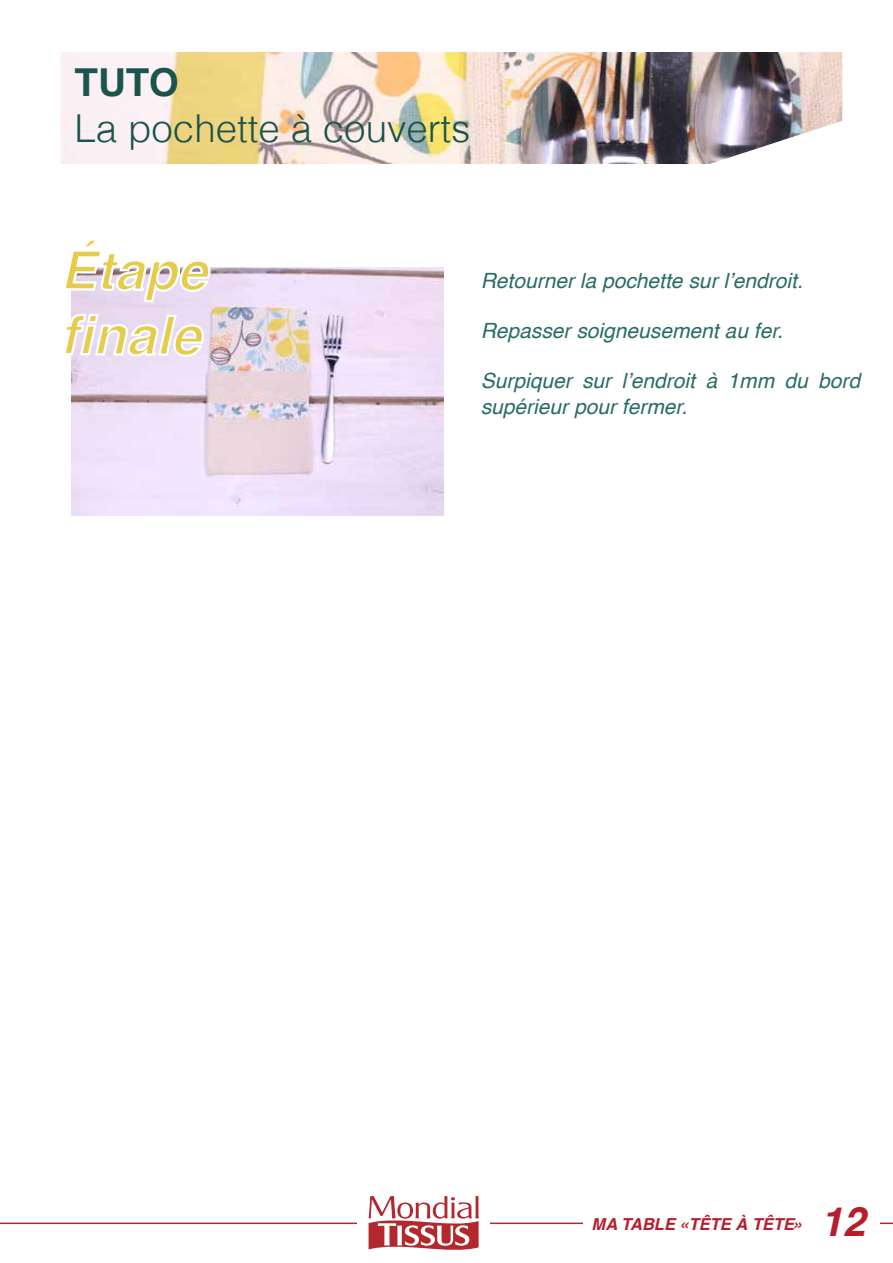
<style>
.page{position:relative;width:893px;height:1263px;background:#fff}
.page>*{position:absolute;margin:0;border:0;box-sizing:border-box;transform-origin:0 0}
.t1{font:italic 700 54px/64.8px "Helvetica";color:#e6cc4d}
.t2{font:italic 700 40.35px "Helvetica";color:#b71e2d}
.t3{font:300 38.55px "Helvetica";color:#1b544d}
.t4{font:700 38.55px "Helvetica";color:#1b544d}
.t5{font:italic 21px/25.2px "Helvetica";color:#296d65}
.t6{font:italic 700 16.5px "Helvetica";color:#b71e2d}
</style>
<div class="page">
<img style="left:71px;top:267px;width:372px;height:248px">
<hr style="left:0;top:1222px;width:893px;height:2px;background:#b3282d">
<div style="left:584px;top:1209px;width:296px;height:25px;background:#fff"></div>
<div style="left:358px;top:1184px;width:132px;height:79px;background:#fff"></div>
<svg style="left:369px;top:1196px;width:110px;height:54px"></svg>
<img style="left:61px;top:52px;width:781px;height:112px">
<svg style="left:71px;top:267px;width:139px;height:36px"></svg>
<svg style="left:71px;top:312px;width:133px;height:46px"></svg>
<h3 class="t4" style="left:75px;top:51px;width:106px">TUTO</h3>
<h3 class="t3" style="left:75px;top:96px;width:397px">La pochette à couverts</h3>
<h1 class="t1" style="left:60px;top:238px;width:149px">Étape finale</h1>
<p class="t5" style="left:481px;top:268px;width:324px">Retourner la pochette sur l’endroit.</p>
<p class="t5" style="left:481px;top:318px;width:304px">Repasser soigneusement au fer.</p>
<p class="t5" style="left:481px;top:369px;width:381px">Surpiquer sur l’endroit à 1mm du bord supérieur pour fermer.</p>
<p class="t6" style="left:592px;top:1211px;width:213px">MA TABLE «TÊTE À TÊTE»</p>
<h2 class="t2" style="left:820px;top:1188px;width:46px">12</h2>
</div>
